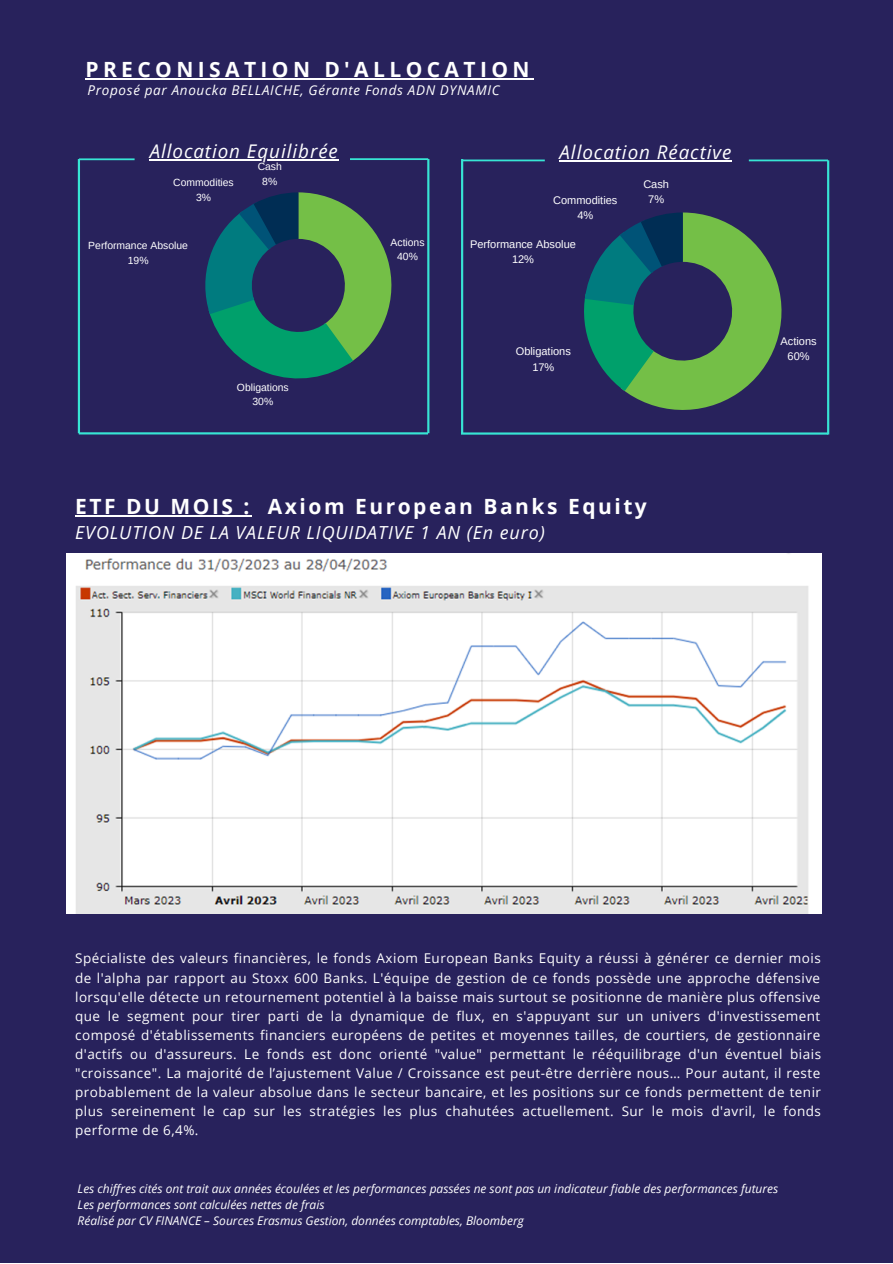
<style>
.page{position:relative;width:893px;height:1264px;background:#fff}
.page>*{position:absolute;margin:0;border:0;box-sizing:border-box;transform-origin:0 0}
.t1{font:700 21px "Open Sans";letter-spacing:.12em;color:#fff}
.t2{font:700 21px "Open Sans";letter-spacing:.21em;color:#fff}
.t3{font:italic 18.75px "Open Sans";letter-spacing:.05em;color:#fff}
.t4{font:italic 18px "Open Sans";letter-spacing:.05em;color:#fff}
.t5{font:13.5px/19px "Open Sans";letter-spacing:.035em;color:#fff;text-align:justify}
.t6{font:italic 13.5px "Open Sans";letter-spacing:.05em;color:#fff}
.t7{font:italic 12px "Open Sans";color:#fff}
.t8{font:10.95px "Arimo";color:#fff}
.t9{font:10.35px "Arimo";color:#fff}
</style>
<div class="page">
<div style="left:0;top:0;width:892px;height:1262px;background:#28225c"></div>
<svg style="left:78px;top:158px;width:351px;height:276px"></svg>
<svg style="left:461px;top:159px;width:368px;height:275px"></svg>
<img style="left:66px;top:554px;width:755px;height:359px">
<hr style="left:85px;top:78px;width:449px;height:1px;background:#fff">
<hr style="left:75px;top:515px;width:43px;height:1px;background:#fff">
<hr style="left:118px;top:515px;width:134px;height:1px;background:#fff">
<p class="t2" style="left:85px;top:54px;width:445px">PRECONISATION D'ALLOCATION</p>
<p class="t6" style="left:88px;top:80px;width:413px">Proposé par Anoucka BELLAICHE, Gérante Fonds ADN DYNAMIC</p>
<p class="t3" style="left:150px;top:137px;width:190px">Allocation Equilibrée</p>
<p class="t3" style="left:559px;top:139px;width:173px">Allocation Réactive</p>
<p class="t9" style="left:258px;top:161px;width:26px">Cash</p>
<p class="t9" style="left:173px;top:177px;width:62px">Commodities</p>
<p class="t9" style="left:262px;top:175px;width:16px">8%</p>
<p class="t9" style="left:196px;top:191px;width:16px">3%</p>
<p class="t9" style="left:88px;top:240px;width:101px">Performance Absolue</p>
<p class="t9" style="left:128px;top:254px;width:22px">19%</p>
<p class="t9" style="left:237px;top:381px;width:53px">Obligations</p>
<p class="t9" style="left:252px;top:395px;width:22px">30%</p>
<p class="t9" style="left:390px;top:236px;width:36px">Actions</p>
<p class="t9" style="left:397px;top:251px;width:22px">40%</p>
<p class="t8" style="left:643px;top:178px;width:27px">Cash</p>
<p class="t8" style="left:553px;top:194px;width:66px">Commodities</p>
<p class="t8" style="left:648px;top:193px;width:17px">7%</p>
<p class="t8" style="left:577px;top:209px;width:17px">4%</p>
<p class="t8" style="left:470px;top:238px;width:107px">Performance Absolue</p>
<p class="t8" style="left:512px;top:253px;width:24px">12%</p>
<p class="t8" style="left:780px;top:334px;width:38px">Actions</p>
<p class="t8" style="left:516px;top:345px;width:57px">Obligations</p>
<p class="t8" style="left:787px;top:350px;width:24px">60%</p>
<p class="t8" style="left:532px;top:360px;width:24px">17%</p>
<p class="t1" style="left:75px;top:492px;width:573px">ETF DU MOIS : Axiom European Banks Equity</p>
<p class="t4" style="left:75px;top:520px;width:471px">EVOLUTION DE LA VALEUR LIQUIDATIVE 1 AN (En euro)</p>
<p class="t5" style="left:75px;top:948px;width:747px">Spécialiste des valeurs financières, le fonds Axiom European Banks Equity a réussi à générer ce dernier mois de l'alpha par rapport au Stoxx 600 Banks. L'équipe de gestion de ce fonds possède une approche défensive lorsqu'elle détecte un retournement potentiel à la baisse mais surtout se positionne de manière plus offensive que le segment pour tirer parti de la dynamique de flux, en s'appuyant sur un univers d'investissement composé d'établissements financiers européens de petites et moyennes tailles, de courtiers, de gestionnaire d'actifs ou d'assureurs. Le fonds est donc orienté "value" permettant le rééquilibrage d'un éventuel biais "croissance". La majorité de l’ajustement Value / Croissance est peut-être derrière nous… Pour autant, il reste probablement de la valeur absolue dans le secteur bancaire, et les positions sur ce fonds permettent de tenir plus sereinement le cap sur les stratégies les plus chahutées actuellement. Sur le mois d'avril, le fonds performe de 6,4%.</p>
<p class="t7" style="left:78px;top:1180px;width:702px">Les chiffres cités ont trait aux années écoulées et les performances passées ne sont pas un indicateur fiable des performances futures</p>
<p class="t7" style="left:78px;top:1196px;width:248px">Les performances sont calculées nettes de frais</p>
<p class="t7" style="left:78px;top:1212px;width:447px">Réalisé par CV FINANCE – Sources Erasmus Gestion, données comptables, Bloomberg</p>
</div>
